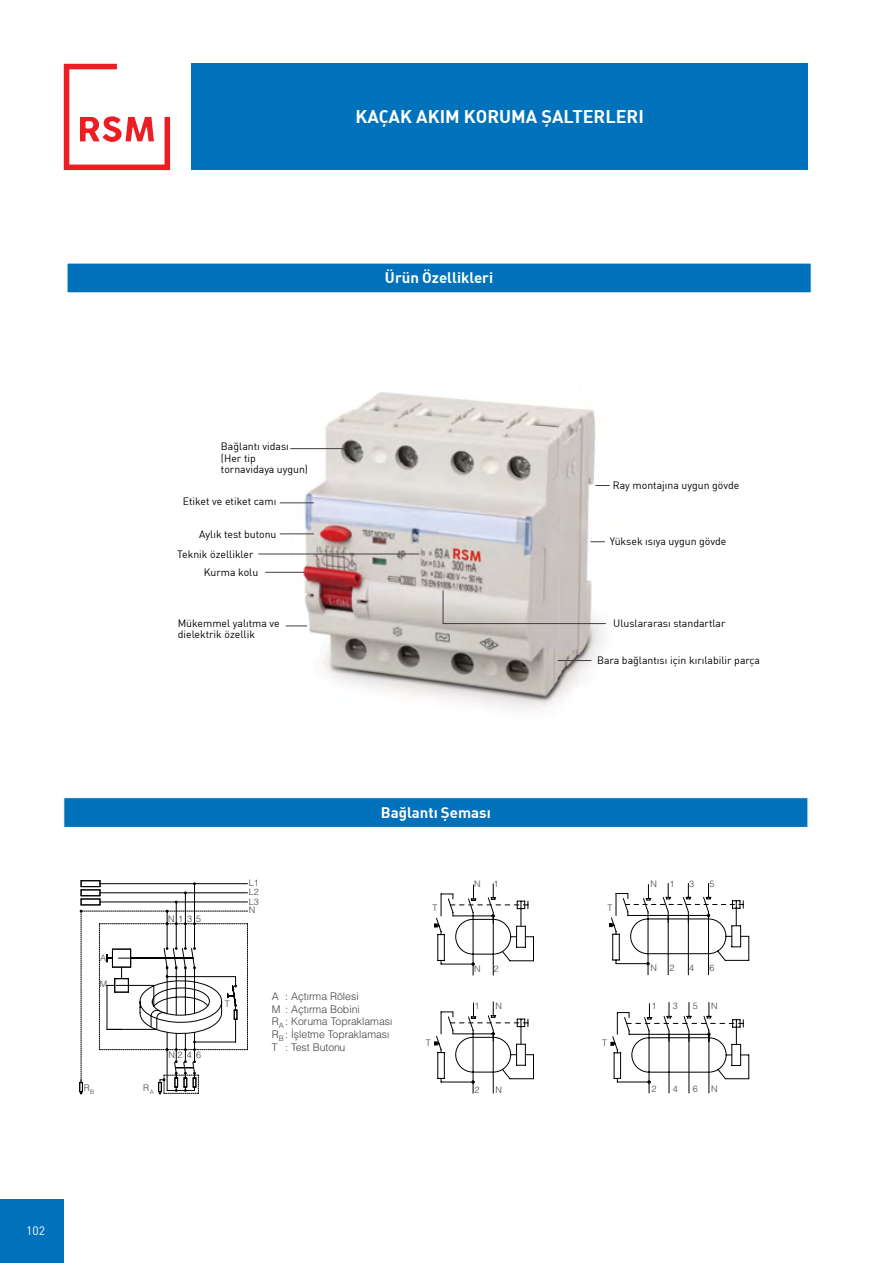
<style>
.page{position:relative;width:893px;height:1263px;background:#fff}
.page>*{position:absolute;margin:0;border:0;box-sizing:border-box;transform-origin:0 0}
.t1{font:700 18px "Adi Haus";color:#fff}
.t2{font:700 15px "Adi Haus";color:#fff}
.t3{font:12px "Adi Haus";color:#fff}
.t4{font:10.5px/11.4px "Adi Haus";color:#000}
.t5{font:10.5px/12.6px "Helvetica Light Normal Tr";color:#414042}
.t6{font:9px/9.4px "Helvetica Light Normal Tr";letter-spacing:.4em;color:#414042;text-align:justify}
.t7{font:6px "Helvetica Light Normal Tr";color:#414042}
</style>
<div class="page">
<div style="left:0;top:1199px;width:64px;height:64px;background:#0072bc"></div>
<svg style="left:64px;top:64px;width:106px;height:106px"></svg>
<div style="left:191px;top:64px;width:617px;height:106px;background:#0072bc"></div>
<img style="left:290px;top:392px;width:316px;height:318px">
<svg style="left:595px;top:485px;width:15px;height:1px"></svg>
<svg style="left:590px;top:541px;width:15px;height:1px"></svg>
<svg style="left:286px;top:625px;width:21px;height:1px"></svg>
<hr style="left:558px;top:660px;width:33px;height:1px;background:#414042">
<hr style="left:280px;top:502px;width:34px;height:1px;background:#414042">
<hr style="left:280px;top:533px;width:34px;height:1px;background:#414042">
<hr style="left:258px;top:554px;width:161px;height:1px;background:#414042">
<hr style="left:265px;top:572px;width:40px;height:1px;background:#414042">
<svg style="left:442px;top:590px;width:164px;height:34px;background:#cfcac7"></svg>
<hr style="left:290px;top:448px;width:57px;height:1px;background:#414042">
<svg style="left:79px;top:880px;width:169px;height:215px"></svg>
<svg style="left:611px;top:1002px;width:138px;height:91px"></svg>
<svg style="left:434px;top:1001px;width:100px;height:92px"></svg>
<svg style="left:434px;top:883px;width:315px;height:92px"></svg>
<div style="left:63px;top:797px;width:745px;height:31px;background:#0072bc;border:1px solid #fff"></div>
<div style="left:67px;top:263px;width:744px;height:30px;background:#0072bc"></div>
<h1 class="t1" style="left:355px;top:105px;width:290px">KAÇAK AKIM KORUMA ŞALTERLERI</h1>
<h2 class="t2" style="left:385px;top:268px;width:110px">Ürün Özellikleri</h2>
<p class="t4" style="left:221px;top:440px;width:89px">Bağlantı vidası (Her tip tornavidaya uygun)</p>
<p class="t4" style="left:183px;top:495px;width:95px">Etiket ve etiket camı</p>
<p class="t4" style="left:177px;top:523px;width:101px;line-height:20.4px;text-indent:22px">Aylık test butonu<br>Teknik özellikler</p>
<p class="t4" style="left:204px;top:566px;width:56px">Kurma kolu</p>
<p class="t4" style="left:178px;top:617px;width:104px">Mükemmel yalıtma ve dielektrik özellik</p>
<p class="t4" style="left:613px;top:479px;width:128px">Ray montajına uygun gövde</p>
<p class="t4" style="left:610px;top:535px;width:118px">Yüksek ısıya uygun gövde</p>
<p class="t4" style="left:613px;top:618px;width:114px">Uluslararası standartlar</p>
<p class="t4" style="left:597px;top:654px;width:165px">Bara bağlantısı için kırılabilir parça</p>
<p class="t6" style="left:100px;top:953px;width:8px">A</p>
<p class="t6" style="left:100px;top:979px;width:9px">M</p>
<p class="t6" style="left:168px;top:913px;width:34px">N135</p>
<p class="t6" style="left:143px;top:1082px;width:8px">R</p>
<p class="t6" style="left:84px;top:1082px;width:12px">R<sub>B</sub></p>
<p class="t7" style="left:150px;top:1088px;width:6px">A</p>
<p class="t6" style="left:168px;top:1050px;width:34px">N246</p>
<h2 class="t2" style="left:381px;top:802px;width:111px">Bağlantı Şeması</h2>
<p class="t6" style="left:249px;top:878px;width:12px">L1<br>L2<br>L3</p>
<p class="t6" style="left:249px;top:905px;width:8px">N</p>
<p class="t6" style="left:225px;top:998px;width:7px">T</p>
<p class="t5" style="left:272px;top:990px;width:122px">A : Açtırma Rölesi<br>M : Açtırma Bobini<br>R<sub>A</sub> : Koruma Topraklaması<br>R<sub>B</sub> : İşletme Topraklaması<br>T : Test Butonu</p>
<p class="t6" style="left:474px;top:879px;width:8px">N</p>
<p class="t6" style="left:650px;top:879px;width:8px">N</p>
<p class="t6" style="left:494px;top:879px;width:7px">1</p>
<p class="t6" style="left:433px;top:903px;width:7px">T</p>
<p class="t6" style="left:608px;top:903px;width:7px">T</p>
<p class="t6" style="left:669px;top:879px;width:7px">1</p>
<p class="t6" style="left:689px;top:879px;width:7px">3</p>
<p class="t6" style="left:710px;top:879px;width:7px">5</p>
<p class="t6" style="left:650px;top:963px;width:8px">N</p>
<p class="t6" style="left:474px;top:963px;width:8px">N</p>
<p class="t6" style="left:710px;top:963px;width:7px">6</p>
<p class="t6" style="left:669px;top:963px;width:7px">2</p>
<p class="t6" style="left:689px;top:963px;width:7px">4</p>
<p class="t6" style="left:494px;top:963px;width:7px">2</p>
<p class="t6" style="left:474px;top:1001px;width:7px">1</p>
<p class="t6" style="left:495px;top:1001px;width:8px">N</p>
<p class="t6" style="left:651px;top:1001px;width:7px">1</p>
<p class="t6" style="left:673px;top:1001px;width:7px">3</p>
<p class="t6" style="left:693px;top:1001px;width:7px">5</p>
<p class="t6" style="left:711px;top:1001px;width:8px">N</p>
<p class="t6" style="left:426px;top:1038px;width:7px">T</p>
<p class="t6" style="left:602px;top:1038px;width:7px">T</p>
<p class="t6" style="left:474px;top:1085px;width:7px">2</p>
<p class="t6" style="left:495px;top:1085px;width:8px">N</p>
<p class="t6" style="left:651px;top:1084px;width:7px">2</p>
<p class="t6" style="left:673px;top:1084px;width:7px">4</p>
<p class="t6" style="left:693px;top:1084px;width:7px">6</p>
<p class="t6" style="left:711px;top:1084px;width:8px">N</p>
<p class="t3" style="left:26px;top:1223px;width:21px">102</p>
</div>
